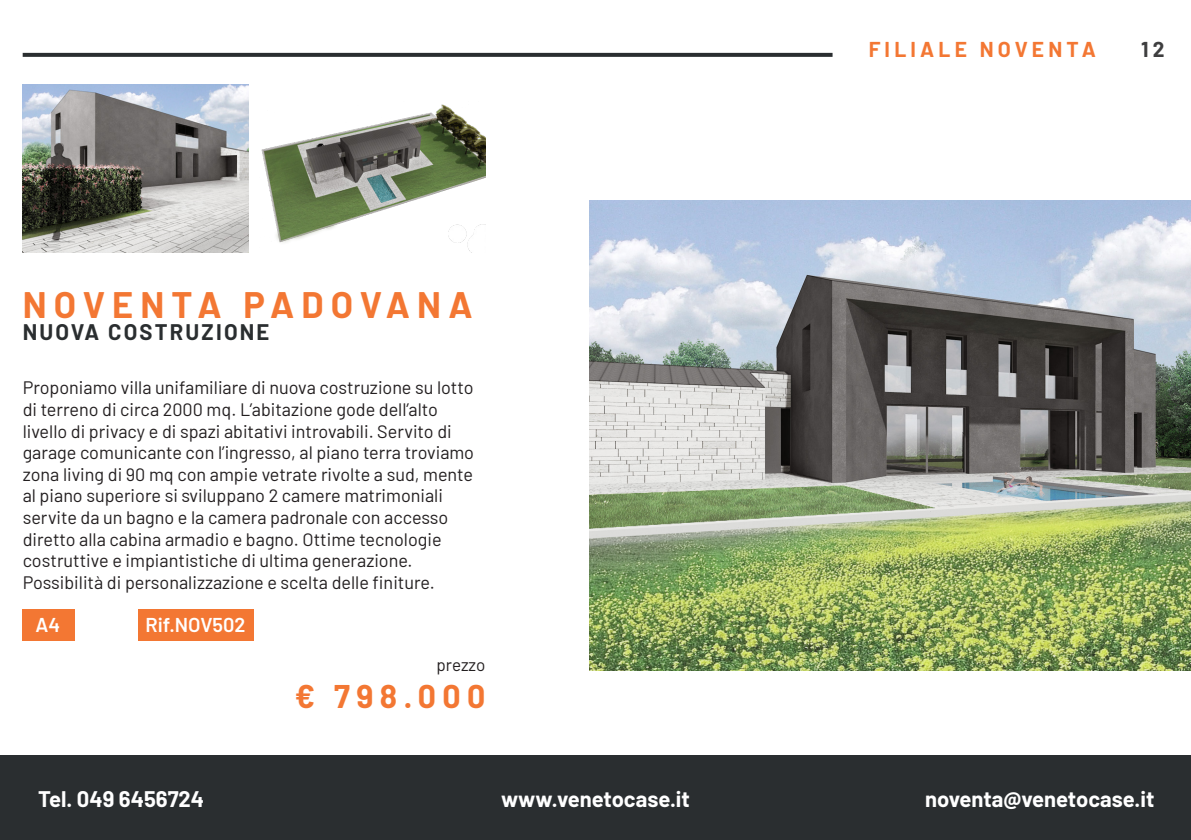
<style>
.page{position:relative;width:1191px;height:840px;background:#fff}
.page>*{position:absolute;margin:0;border:0;box-sizing:border-box;transform-origin:0 0}
.t1{font:700 36px "Barlow";letter-spacing:.2em;color:#f37733}
.t2{font:700 32px "Barlow";letter-spacing:.2em;color:#f37733}
.t3{font:700 22px "Barlow";color:#fff}
.t4{font:700 22px "Barlow";letter-spacing:.1em;color:#2a2e30}
.t5{font:700 21px "Barlow";letter-spacing:.2em;color:#f37733}
.t6{font:700 21px "Barlow";color:#3e3e3f}
.t7{font:600 20px "Barlow";color:#fff}
.t8{font:18px/21.6px "Barlow";color:#231f20}
.t9{font:17px "Barlow";color:#231f20}
</style>
<div class="page">
<svg style="left:23px;top:53px;width:809px;height:4px;background:#303436"></svg>
<div style="left:0;top:755px;width:1191px;height:84px;background:#2a2e30"></div>
<div style="left:23px;top:608px;width:52px;height:32px;background:#f37733"></div>
<div style="left:138px;top:608px;width:116px;height:32px;background:#f37733"></div>
<img style="left:590px;top:200px;width:601px;height:470px">
<img style="left:261px;top:104px;width:224px;height:147px">
<img style="left:23px;top:85px;width:225px;height:167px">
<p class="t1" style="left:23px;top:278px;width:451px">NOVENTA PADOVANA</p>
<p class="t4" style="left:23px;top:316px;width:248px">NUOVA COSTRUZIONE</p>
<p class="t8" style="left:23px;top:375px;width:453px">Proponiamo villa unifamiliare di nuova costruzione su lotto di terreno di circa 2000 mq. L’abitazione gode dell’alto livello di privacy e di spazi abitativi introvabili. Servito di garage comunicante con l’ingresso, al piano terra troviamo zona living di 90 mq con ampie vetrate rivolte a sud, mente al piano superiore si sviluppano 2 camere matrimoniali servite da un bagno e la camera padronale con accesso diretto alla cabina armadio e bagno. Ottime tecnologie costruttive e impiantistiche di ultima generazione.<br>Possibilità di personalizzazione e scelta delle finiture.</p>
<p class="t7" style="left:36px;top:610px;width:26px">A4</p>
<p class="t7" style="left:145px;top:610px;width:102px">Rif.NOV502</p>
<p class="t9" style="left:436px;top:652px;width:50px">prezzo</p>
<p class="t2" style="left:295px;top:672px;width:192px">€ 798.000</p>
<p class="t5" style="left:868px;top:34px;width:229px">FILIALE NOVENTA</p>
<p class="t6" style="left:1141px;top:34px;width:25px">12</p>
<p class="t3" style="left:38px;top:782px;width:168px">Tel. 049 6456724</p>
<p class="t3" style="left:925px;top:782px;width:231px">noventa@venetocase.it</p>
<p class="t3" style="left:501px;top:782px;width:190px">www.venetocase.it</p>
</div>
